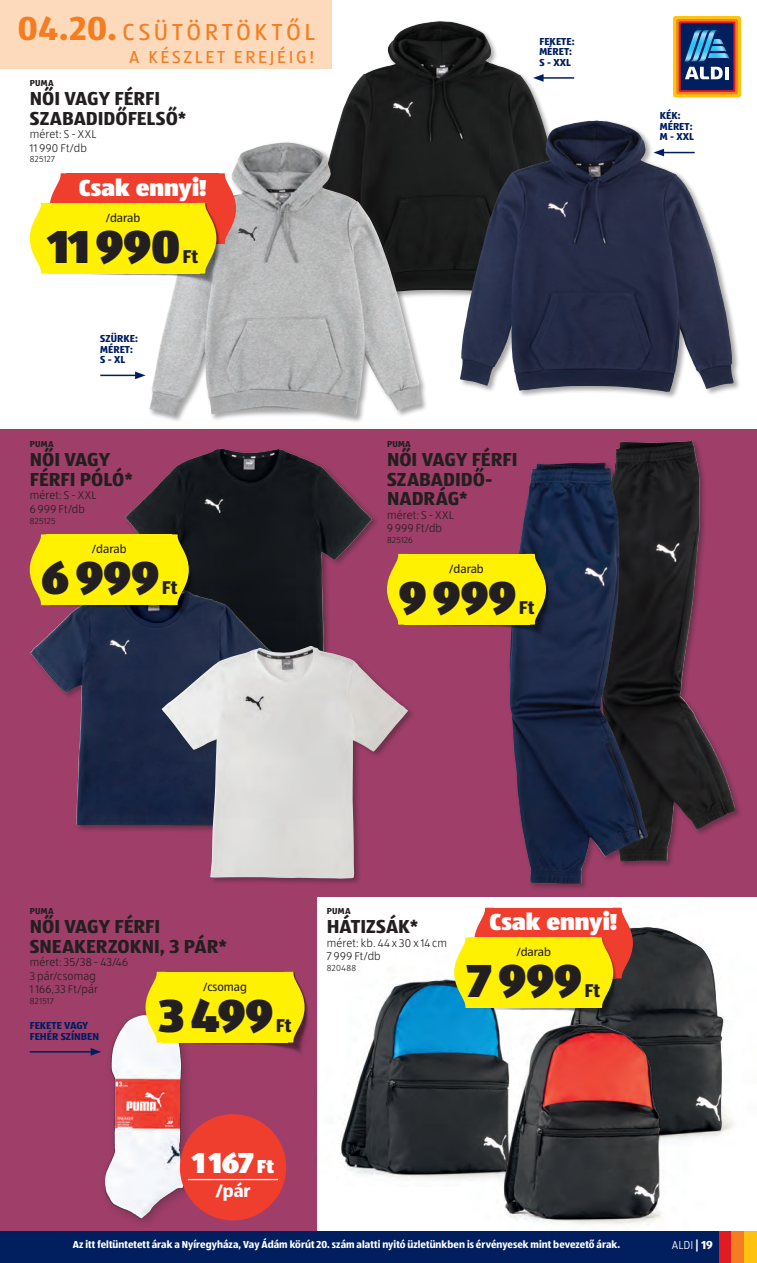
<style>
.page{position:relative;width:757px;height:1263px;background:#fff}
.page>*{position:absolute;margin:0;border:0;box-sizing:border-box;transform-origin:0 0}
.co_Preis_WOP_schwarz{font:900 48px "ALDISUEDOT";letter-spacing:-.01em;color:#231f20}
.t1{font:900 30px "ALDISUEDOT";color:#fff}
.t2{font:900 24px "ALDISUEDOT";color:#fff}
.t3{font:24px "ALDISUEDOT";letter-spacing:.145em;color:#f47d21}
.t4{font:700 19.5px/19.5px "ALDISUEDOT";color:#231f20}
.co_Preis_WOP_schwarz-2{font:700 19.2px "ALDISUEDOT";letter-spacing:-.005em;color:#231f20}
.t5{font:18px "ALDISUEDOT";letter-spacing:.15em;color:#f47d21}
.t6{font:700 18px "ALDISUEDOT";color:#fff}
.t7{font:12px "ALDISUEDOT";color:#231f20}
.t8{font:300 12px "ALDISUEDOT";color:#fff}
.t9{font:300 11.7px "ALDISUEDOT";letter-spacing:.02em;color:#231f20}
.t10{font:700 10.5px "ALDISUEDOT";letter-spacing:.005em;color:#fff;scale:.95 1}
.t11{font:700 10.5px/10.5px "ALDISUEDOT";color:#011e5f}
.t12{font:300 9px "ALDISUEDOT";letter-spacing:.04em;color:#231f20}
.co_Markennamen{font:700 9px "ALDISUEDOT";letter-spacing:.025em;color:#231f20}
.s1{font-weight:700;font-size:34.5px}
.s2{font-size:19.5px}
.s3{font-weight:700}
</style>
<div class="page">
<div style="left:0;top:429px;width:757px;height:467px;background:#9e3e69"></div>
<div style="left:0;top:896px;width:316px;height:367px;background:#9e3e69"></div>
<img style="left:125px;top:449px;width:247px;height:195px">
<div style="left:29px;top:587px;width:253px;height:246px;background:#231f20;opacity:.4"></div>
<img style="left:30px;top:588px;width:238px;height:238px">
<div style="left:161px;top:644px;width:254px;height:242px;background:#231f20;opacity:.4"></div>
<img style="left:161px;top:646px;width:247px;height:233px">
<img style="left:304px;top:22px;width:271px;height:273px">
<div style="left:459px;top:119px;width:281px;height:280px;background:#231f20;opacity:.4"></div>
<img style="left:460px;top:121px;width:273px;height:271px">
<div style="left:148px;top:141px;width:280px;height:282px;background:#231f20;opacity:.4"></div>
<img style="left:149px;top:143px;width:271px;height:273px">
<img style="left:316px;top:940px;width:150px;height:247px">
<img style="left:341px;top:980px;width:125px;height:194px">
<img style="left:633px;top:927px;width:90px;height:210px">
<img style="left:466px;top:984px;width:238px;height:241px">
<img style="left:504px;top:1026px;width:156px;height:192px">
<img style="left:615px;top:440px;width:121px;height:421px">
<div style="left:508px;top:461px;width:147px;height:430px;background:#231f20;opacity:.4"></div>
<img style="left:510px;top:463px;width:138px;height:421px">
<img style="left:41px;top:534px;width:167px;height:87px">
<div style="left:47px;top:534px;width:125px;height:71px;background:#fff101"></div>
<svg style="left:30px;top:534px;width:17px;height:71px"></svg>
<svg style="left:172px;top:534px;width:17px;height:71px"></svg>
<img style="left:426px;top:554px;width:140px;height:87px">
<div style="left:404px;top:554px;width:125px;height:71px;background:#fff101"></div>
<svg style="left:387px;top:554px;width:17px;height:71px"></svg>
<svg style="left:529px;top:554px;width:17px;height:71px"></svg>
<div style="left:105px;top:1015px;width:83px;height:203px;background:#231f20;opacity:.5"></div>
<img style="left:126px;top:1015px;width:20px;height:8px">
<img style="left:157px;top:972px;width:167px;height:87px">
<div style="left:162px;top:972px;width:126px;height:70px;background:#fff101"></div>
<svg style="left:146px;top:971px;width:20px;height:72px"></svg>
<svg style="left:284px;top:971px;width:21px;height:72px"></svg>
<hr style="left:30px;top:1051px;width:63px;height:1px;background:#011e5f">
<svg style="left:91px;top:1048px;width:10px;height:8px"></svg>
<div style="left:180px;top:1114px;width:106px;height:106px;background:#ef3e2e;border-radius:50%"></div>
<hr style="left:188px;top:1179px;width:90px;height:1px;background:#fff">
<div style="left:491px;top:908px;width:125px;height:70px;background:#ef3e2e"></div>
<img style="left:466px;top:1008px;width:167px;height:16px">
<div style="left:471px;top:937px;width:125px;height:71px;background:#fff101"></div>
<svg style="left:454px;top:907px;width:40px;height:101px"></svg>
<svg style="left:596px;top:907px;width:37px;height:101px"></svg>
<div style="left:66px;top:173px;width:153px;height:71px;background:#ef3e2e"></div>
<img style="left:87px;top:274px;width:149px;height:16px">
<div style="left:47px;top:203px;width:152px;height:71px;background:#fff101"></div>
<svg style="left:30px;top:173px;width:36px;height:101px"></svg>
<svg style="left:196px;top:173px;width:40px;height:101px"></svg>
<hr style="left:541px;top:77px;width:33px;height:2px;background:#011e5f">
<svg style="left:533px;top:74px;width:11px;height:8px"></svg>
<hr style="left:662px;top:152px;width:33px;height:1px;background:#011e5f">
<svg style="left:653px;top:149px;width:11px;height:7px"></svg>
<hr style="left:100px;top:375px;width:37px;height:1px;background:#011e5f">
<svg style="left:135px;top:372px;width:11px;height:7px"></svg>
<div style="left:0;top:0;width:332px;height:68px;background:#fddabc"></div>
<div style="left:0;top:1231px;width:757px;height:32px;background:#011e5f"></div>
<div style="left:719px;top:1231px;width:12px;height:32px;background:#e21a21"></div>
<div style="left:731px;top:1231px;width:13px;height:32px;background:#f47d21"></div>
<div style="left:744px;top:1231px;width:13px;height:32px;background:#fec210"></div>
<div style="left:673px;top:16px;width:68px;height:82px;background:#fec210;border-radius:3px"></div>
<div style="left:676px;top:19px;width:62px;height:75px;background:linear-gradient(to bottom,#f27121,#f27021);border-radius:2px"></div>
<svg style="left:679px;top:21px;width:56px;height:71px"></svg>
<div style="left:681px;top:23px;width:52px;height:67px;background:#011e5f"></div>
<svg style="left:685px;top:67px;width:43px;height:12px"></svg>
<svg style="left:685px;top:30px;width:44px;height:31px"></svg>
<p class="t3" style="left:18px;top:17px;width:298px"><span class="s1">04.20.</span>CSÜTÖRTÖKTŐL</p>
<p class="t5" style="left:129px;top:45px;width:187px">A KÉSZLET EREJÉIG!</p>
<p class="co_Markennamen" style="left:30px;top:76px;width:25px">PUMA</p>
<p class="t4" style="left:30px;top:88px;width:158px">NŐI VAGY FÉRFI<br>SZABADIDŐFELSŐ*</p>
<p class="t9" style="left:30px;top:127px;width:68px">méret: S - XXL</p>
<p class="t9" style="left:30px;top:140px;width:59px">11 990 Ft/db</p>
<p class="t12" style="left:30px;top:154px;width:27px">825127</p>
<h3 class="t2" style="left:79px;top:171px;width:129px">Csak ennyi!</h3>
<p class="t7" style="left:106px;top:210px;width:36px">/darab</p>
<p class="co_Preis_WOP_schwarz" style="left:48px;top:213px;width:134px">11990</p>
<p class="co_Preis_WOP_schwarz-2" style="left:183px;top:243px;width:17px">Ft</p>
<p class="t11" style="left:100px;top:333px;width:39px">SZÜRKE:<br>MÉRET:<br>S - XL</p>
<p class="co_Markennamen" style="left:30px;top:438px;width:25px">PUMA</p>
<p class="t4" style="left:30px;top:449px;width:105px">NŐI VAGY<br>FÉRFI PÓLÓ*</p>
<p class="t9" style="left:30px;top:488px;width:68px">méret: S - XXL</p>
<p class="t9" style="left:30px;top:501px;width:57px">6 999 Ft/db</p>
<p class="t12" style="left:30px;top:515px;width:27px">825125</p>
<p class="t7" style="left:92px;top:542px;width:36px">/darab</p>
<p class="co_Preis_WOP_schwarz" style="left:41px;top:545px;width:120px">6999</p>
<p class="co_Preis_WOP_schwarz-2" style="left:162px;top:575px;width:17px">Ft</p>
<p class="t11" style="left:539px;top:35px;width:37px">FEKETE:<br>MÉRET:<br>S - XXL</p>
<p class="co_Markennamen" style="left:387px;top:438px;width:25px">PUMA</p>
<p class="t4" style="left:387px;top:449px;width:132px">NŐI VAGY FÉRFI<br>SZABADIDŐ-<br>NADRÁG*</p>
<p class="t9" style="left:387px;top:507px;width:68px">méret: S - XXL</p>
<p class="t9" style="left:387px;top:521px;width:57px">9 999 Ft/db</p>
<p class="t12" style="left:387px;top:534px;width:27px">825126</p>
<p class="t7" style="left:449px;top:561px;width:36px">/darab</p>
<p class="co_Preis_WOP_schwarz" style="left:398px;top:564px;width:120px">9999</p>
<p class="co_Preis_WOP_schwarz-2" style="left:519px;top:594px;width:17px">Ft</p>
<p class="t11" style="left:660px;top:110px;width:36px">KÉK:<br>MÉRET:<br>M - XXL</p>
<p class="co_Markennamen" style="left:30px;top:905px;width:25px">PUMA</p>
<p class="t4" style="left:30px;top:916px;width:199px">NŐI VAGY FÉRFI<br>SNEAKERZOKNI, 3 PÁR*</p>
<p class="t9" style="left:30px;top:955px;width:100px">méret: 35/38 - 43/46</p>
<p class="t9" style="left:30px;top:968px;width:68px">3 pár/csomag</p>
<p class="t9" style="left:30px;top:982px;width:70px">1 166,33 Ft/pár</p>
<p class="t12" style="left:30px;top:995px;width:26px">821517</p>
<p class="t7" style="left:203px;top:979px;width:45px">/csomag</p>
<p class="co_Preis_WOP_schwarz" style="left:158px;top:982px;width:116px">3499</p>
<p class="co_Preis_WOP_schwarz-2" style="left:276px;top:1012px;width:17px">Ft</p>
<p class="t11" style="left:30px;top:1020px;width:60px">FEKETE VAGY</p>
<p class="t11" style="left:30px;top:1030px;width:71px">FEHÉR SZÍNBEN</p>
<p class="co_Markennamen" style="left:327px;top:905px;width:25px">PUMA</p>
<p class="t4" style="left:327px;top:916px;width:93px">HÁTIZSÁK*</p>
<p class="t9" style="left:327px;top:935px;width:122px">méret: kb. 44 x 30 x 14 cm</p>
<p class="t9" style="left:327px;top:949px;width:55px">7 999 Ft/db</p>
<p class="t12" style="left:327px;top:962px;width:31px">820488</p>
<p class="t2" style="left:489px;top:905px;width:129px">Csak ennyi!</p>
<p class="t7" style="left:516px;top:944px;width:36px">/darab</p>
<p class="co_Preis_WOP_schwarz" style="left:467px;top:947px;width:117px">7999</p>
<p class="co_Preis_WOP_schwarz-2" style="left:585px;top:978px;width:17px">Ft</p>
<p class="t1" style="left:192px;top:1142px;width:83px">1167<span class="s2">Ft</span></p>
<p class="t6" style="left:215px;top:1178px;width:37px">/pár</p>
<p class="t10" style="left:73px;top:1237px;width:578px">Az itt feltüntetett árak a Nyíregyháza, Vay Ádám körút 20. szám alatti nyitó üzletünkben is érvényesek mint bevezető árak.</p>
<p class="t8" style="left:672px;top:1237px;width:42px">ALDI <span class="s3">| 19</span></p>
</div>
